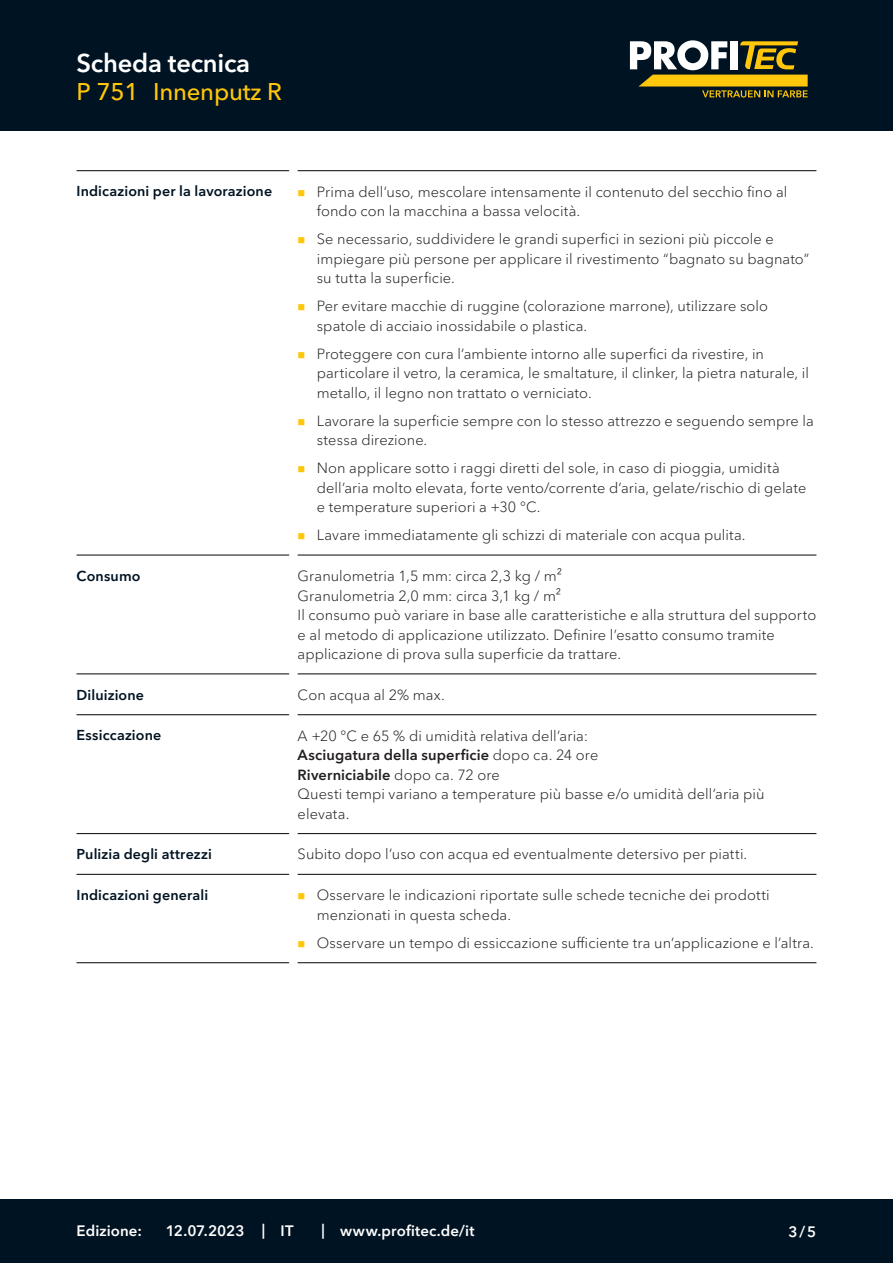
<style>
.page{position:relative;width:893px;height:1263px;background:#fff}
.page>*{position:absolute;margin:0;border:0;box-sizing:border-box;transform-origin:0 0}
.CB_AF_Kopf_TM{font:600 25.5px "Avenir Next Cyr";letter-spacing:-.01em;color:#fff}
.CB_AF_Kopf_Produktna{font:500 24px "Avenir Next Cyr";letter-spacing:-.01em;color:#fec70c}
.CB_AF_Fuss_Stand_lin{font:600 15px "Avenir Next Cyr";letter-spacing:.005em;color:#fff}
.CB_AF_Text_Standard{font:300 14.7px/19.5px "Avenir Next Cyr";letter-spacing:.005em;color:#231f20}
.CB_AF_Abschnitt_Uebe{font:600 14.25px "Avenir Next Cyr";letter-spacing:.01em;color:#001322}
.s1{font-weight:600}
</style>
<div class="page">
<div style="left:0;top:0;width:893px;height:131px;background:#001322"></div>
<div style="left:0;top:1199px;width:893px;height:64px;background:#001322"></div>
<svg style="left:630px;top:40px;width:178px;height:58px"></svg>
<hr style="left:77px;top:170px;width:212px;height:1px;background:#231f20">
<hr style="left:298px;top:170px;width:518px;height:1px;background:#231f20">
<hr style="left:77px;top:554px;width:212px;height:2px;background:#231f20">
<hr style="left:298px;top:554px;width:518px;height:2px;background:#231f20">
<hr style="left:77px;top:673px;width:212px;height:1px;background:#231f20">
<hr style="left:298px;top:673px;width:518px;height:1px;background:#231f20">
<hr style="left:77px;top:714px;width:212px;height:1px;background:#231f20">
<hr style="left:298px;top:714px;width:518px;height:1px;background:#231f20">
<hr style="left:77px;top:833px;width:212px;height:1px;background:#231f20">
<hr style="left:298px;top:833px;width:518px;height:1px;background:#231f20">
<hr style="left:77px;top:874px;width:212px;height:1px;background:#231f20">
<hr style="left:298px;top:874px;width:518px;height:1px;background:#231f20">
<hr style="left:77px;top:962px;width:212px;height:1px;background:#231f20">
<hr style="left:298px;top:962px;width:518px;height:1px;background:#231f20">
<p class="CB_AF_Kopf_TM" style="left:77px;top:47px;width:175px">Scheda tecnica</p>
<p class="CB_AF_Kopf_Produktna" style="left:77px;top:78px;width:64px">P 751</p>
<p class="CB_AF_Kopf_Produktna" style="left:153px;top:78px;width:130px">Innenputz R</p>
<p class="CB_AF_Abschnitt_Uebe" style="left:77px;top:183px;width:197px">Indicazioni per la lavorazione</p>
<p class="CB_AF_Text_Standard" style="left:317px;top:182px;width:472px">Prima dell’uso, mescolare intensamente il contenuto del secchio fino al fondo con la macchina a bassa velocità.</p>
<p class="CB_AF_Text_Standard" style="left:317px;top:229px;width:494px">Se necessario, suddividere le grandi superfici in sezioni più piccole e impiegare più persone per applicare il rivestimento “bagnato su bagnato” su tutta la superficie.</p>
<p class="CB_AF_Text_Standard" style="left:317px;top:296px;width:453px">Per evitare macchie di ruggine (colorazione marrone), utilizzare solo spatole di acciaio inossidabile o plastica.</p>
<p class="CB_AF_Text_Standard" style="left:317px;top:344px;width:494px">Proteggere con cura l’ambiente intorno alle superfici da rivestire, in particolare il vetro, la ceramica, le smaltature, il clinker, la pietra naturale, il metallo, il legno non trattato o verniciato.</p>
<p class="CB_AF_Text_Standard" style="left:317px;top:411px;width:499px">Lavorare la superficie sempre con lo stesso attrezzo e seguendo sempre la stessa direzione.</p>
<p class="CB_AF_Text_Standard" style="left:317px;top:458px;width:491px">Non applicare sotto i raggi diretti del sole, in caso di pioggia, umidità dell’aria molto elevata, forte vento/corrente d’aria, gelate/rischio di gelate e temperature superiori a +30 °C.</p>
<p class="CB_AF_Text_Standard" style="left:317px;top:525px;width:430px">Lavare immediatamente gli schizzi di materiale con acqua pulita.</p>
<p class="CB_AF_Abschnitt_Uebe" style="left:77px;top:567px;width:65px">Consumo</p>
<p class="CB_AF_Text_Standard" style="left:298px;top:566px;width:520px">Granulometria 1,5 mm: circa 2,3 kg / m²<br>Granulometria 2,0 mm: circa 3,1 kg / m²<br>Il consumo può variare in base alle caratteristiche e alla struttura del supporto e al metodo di applicazione utilizzato. Definire l’esatto consumo tramite applicazione di prova sulla superficie da trattare.</p>
<p class="CB_AF_Abschnitt_Uebe" style="left:77px;top:686px;width:69px">Diluizione</p>
<p class="CB_AF_Text_Standard" style="left:298px;top:685px;width:149px">Con acqua al 2% max.</p>
<p class="CB_AF_Abschnitt_Uebe" style="left:77px;top:727px;width:86px">Essiccazione</p>
<p class="CB_AF_Text_Standard" style="left:298px;top:726px;width:468px">A +20 °C e 65 % di umidità relativa dell’aria:<br><span class="s1">Asciugatura della superficie</span> dopo ca. 24 ore<br><span class="s1">Riverniciabile</span> dopo ca. 72 ore<br>Questi tempi variano a temperature più basse e/o umidità dell’aria più elevata.</p>
<p class="CB_AF_Abschnitt_Uebe" style="left:77px;top:845px;width:137px">Pulizia degli attrezzi</p>
<p class="CB_AF_Text_Standard" style="left:298px;top:845px;width:451px">Subito dopo l’uso con acqua ed eventualmente detersivo per piatti.</p>
<p class="CB_AF_Abschnitt_Uebe" style="left:77px;top:886px;width:133px">Indicazioni generali</p>
<p class="CB_AF_Text_Standard" style="left:317px;top:885px;width:454px">Osservare le indicazioni riportate sulle schede tecniche dei prodotti menzionati in questa scheda.</p>
<p class="CB_AF_Text_Standard" style="left:317px;top:933px;width:499px">Osservare un tempo di essiccazione sufficiente tra un’applicazione e l’altra.</p>
<p class="CB_AF_Fuss_Stand_lin" style="left:77px;top:1222px;width:67px">Edizione:</p>
<p class="CB_AF_Fuss_Stand_lin" style="left:166px;top:1222px;width:80px">12.07.2023</p>
<p class="CB_AF_Fuss_Stand_lin" style="left:262px;top:1221px;width:5px">|</p>
<p class="CB_AF_Fuss_Stand_lin" style="left:281px;top:1222px;width:14px">IT</p>
<p class="CB_AF_Fuss_Stand_lin" style="left:321px;top:1221px;width:5px">|</p>
<p class="CB_AF_Fuss_Stand_lin" style="left:340px;top:1222px;width:136px">www.profitec.de/it</p>
<p class="CB_AF_Fuss_Stand_lin" style="left:788px;top:1222px;width:29px">3/5</p>
</div>
